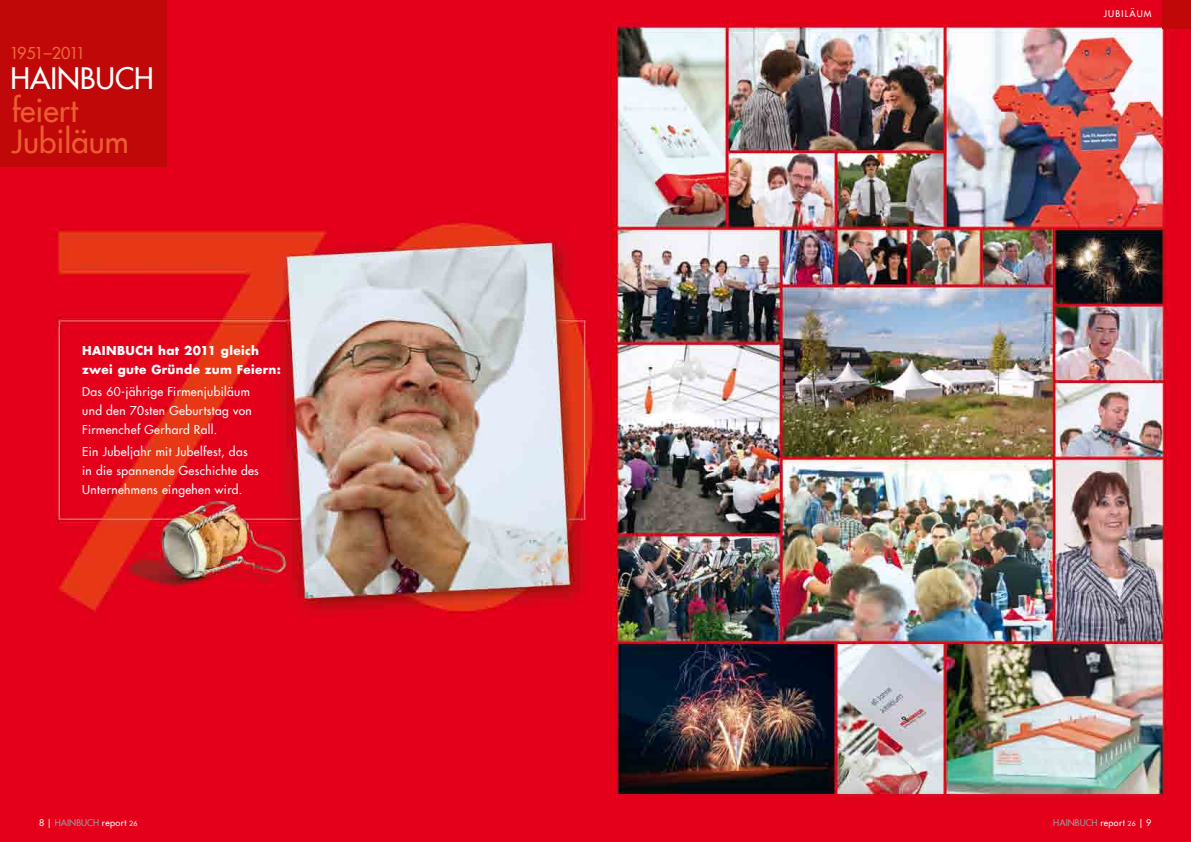
<style>
.page{position:relative;width:1191px;height:842px;background:#fff}
.page>*{position:absolute;margin:0;border:0;box-sizing:border-box;transform-origin:0 0}
.t1{font:500 31.3px/31.8px "Futura Com";color:#eb5c31}
.t2{font:500 29px "Futura Com";color:#fff}
.t3{font:500 16px "Futura Com";letter-spacing:-.06em;color:#ed693e}
.t4{font:500 12px/19px "Futura Com";letter-spacing:.03em;color:#fff}
.t5{font:700 12px/19px "Futura Com";letter-spacing:.03em;color:#fff}
.t6{font:500 9px "Futura Com";color:#fff}
.t7{font:500 9px "Futura Com";color:#9c9d9d}
.s1{color:#9c9d9d}
.s2{font-size:7px}
.s3{color:#fff}
.s4{font-size:6.7px;color:#fff}
</style>
<div class="page">
<img style="left:0;top:0;width:1191px;height:842px">
<div style="left:1162px;top:0;width:29px;height:28px;background:#c00808"></div>
<div style="left:0;top:0;width:166px;height:166px;background:#c00808"></div>
<h3 class="t3" style="left:10px;top:41px;width:77px">1951–2011</h3>
<h2 class="t2" style="left:10px;top:57px;width:145px">HAINBUCH</h2>
<h1 class="t1" style="left:12px;top:93px;width:119px">feiert<br>Jubiläum</h1>
<p class="t5" style="left:82px;top:341px;width:200px">HAINBUCH hat 2011 gleich zwei gute Gründe zum Feiern:</p>
<p class="t4" style="left:82px;top:381px;width:171px">Das 60-jährige Firmenjubiläum und den 70sten Geburtstag von<br>Firmenchef Gerhard Rall.</p>
<p class="t4" style="left:82px;top:441px;width:178px">Ein Jubeljahr mit Jubelfest, das in die spannende Geschichte des<br>Unternehmens eingehen wird.</p>
<p class="t6" style="left:39px;top:816px;width:100px">8 | <span class="s1">HAINBUCH</span> report <span class="s2">26</span></p>
<p class="t6" style="left:1103px;top:7px;width:12px">Jubiläum</p>
<p class="t7" style="left:1053px;top:816px;width:100px">HAINBUCH <span class="s3">report</span> <span class="s4">26</span> <span class="s3">| 9</span></p>
</div>
